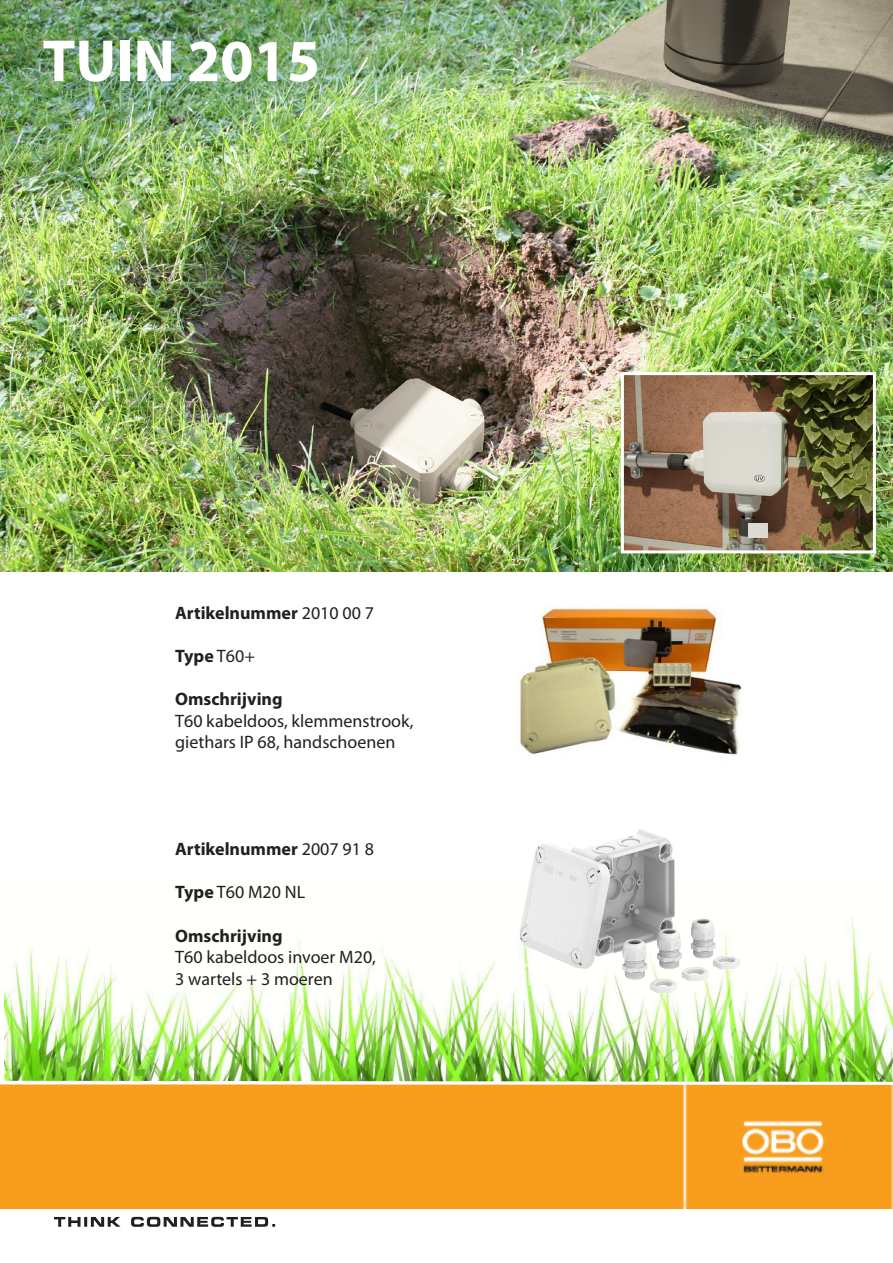
<style>
.page{position:relative;width:893px;height:1263px;background:#fff}
.page>*{position:absolute;margin:0;border:0;box-sizing:border-box;transform-origin:0 0}
.t1{font:700 60px "Myriad Pro";color:#fff}
.t2{font:18px/21.6px "Myriad Pro";color:#231f20}
.t3{font:700 18px "Myriad Pro";color:#231f20}
.s1{font-weight:400}
.s2{font-weight:700}
</style>
<div class="page">
<img style="left:4px;top:918px;width:889px;height:161px">
<img style="left:0;top:0;width:893px;height:572px">
<div style="left:0;top:1086px;width:893px;height:122px;background:#f99d1c"></div>
<img style="left:519px;top:605px;width:223px;height:150px">
<img style="left:504px;top:829px;width:256px;height:220px">
<svg style="left:54px;top:1217px;width:221px;height:10px"></svg>
<img style="left:625px;top:376px;width:247px;height:173px">
<div style="left:621px;top:372px;width:255px;height:181px;border:3px solid #fff"></div>
<img style="left:748px;top:524px;width:20px;height:14px">
<img style="left:0;top:1079px;width:893px;height:7px">
<p class="t1" style="left:43px;top:22px;width:279px">TUIN 2015</p>
<p class="t3" style="left:175px;top:601px;width:200px">Artikelnummer <span class="s1">2010 00 7</span></p>
<p class="t3" style="left:175px;top:644px;width:81px">Type <span class="s1">T60+</span></p>
<p class="t3" style="left:175px;top:687px;width:109px">Omschrijving</p>
<p class="t2" style="left:175px;top:710px;width:240px">T60 kabeldoos, klemmenstrook, giethars IP 68, handschoenen</p>
<p class="t3" style="left:175px;top:837px;width:200px">Artikelnummer <span class="s1">2007 91 8</span></p>
<p class="t2" style="left:175px;top:881px;width:132px"><span class="s2">Type</span> T60 M20 NL</p>
<p class="t3" style="left:175px;top:924px;width:109px">Omschrijving</p>
<p class="t2" style="left:175px;top:946px;width:202px">T60 kabeldoos invoer M20,</p>
<p class="t2" style="left:175px;top:968px;width:159px">3 wartels + 3 moeren</p>
</div>
